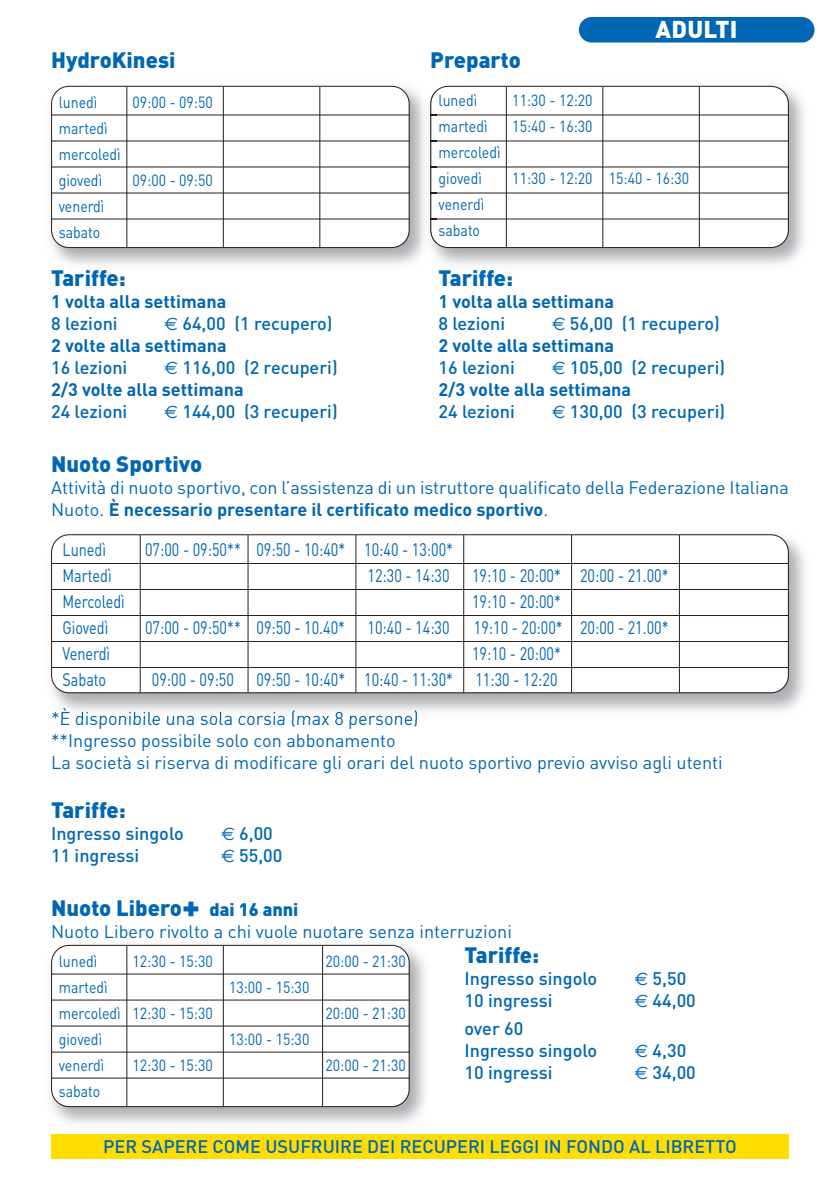
<style>
.page{position:relative;width:840px;height:1191px;background:#fff}
.page>*{position:absolute;margin:0;border:0;box-sizing:border-box;transform-origin:0 0}
.t1{font:900 24px "DINOT";letter-spacing:.01em;color:#fff}
.t2{font:900 22px "DINOT";color:#0166b3}
.t3{font:18px/22px "DINOT";color:#0166b3}
.t4{font:500 18px/22px "DINOT";color:#0166b3}
.t5{font:18px "DINOT";color:#0166b3;scale:.8 1}
.t6{font:700 18px/22px "DINOT";color:#0166b3}
.t7{font:16px/26px "DINOT";color:#0166b3;scale:.88 1}
.s1{font-family:"Euro Sans";font-weight:400}
.s2{font-weight:500}
.s3{font-weight:700}
.s4{font-size:32px}
.s5{font-size:18px}
</style>
<div class="page">
<img style="left:50px;top:85px;width:755px;height:180px">
<svg style="left:436px;top:87px;width:351px;height:160px"></svg>
<div style="left:430px;top:86px;width:358px;height:162px;border:2px solid #231f20;border-radius:18px"></div>
<hr style="left:430px;top:114px;width:358px;height:1px;background:#231f20">
<hr style="left:430px;top:140px;width:358px;height:1px;background:#231f20">
<hr style="left:430px;top:166px;width:358px;height:1px;background:#231f20">
<hr style="left:430px;top:192px;width:358px;height:1px;background:#231f20">
<hr style="left:430px;top:218px;width:358px;height:1px;background:#231f20">
<hr style="left:505px;top:87px;width:1px;height:160px;background:#231f20">
<hr style="left:602px;top:87px;width:1px;height:160px;background:#231f20">
<hr style="left:698px;top:87px;width:1px;height:160px;background:#231f20">
<img style="left:420px;top:85px;width:16px;height:180px">
<img style="left:430px;top:91px;width:6px;height:152px">
<svg style="left:52px;top:87px;width:356px;height:160px"></svg>
<div style="left:51px;top:86px;width:358px;height:162px;border:2px solid #231f20;border-radius:18px"></div>
<hr style="left:51px;top:114px;width:358px;height:1px;background:#231f20">
<hr style="left:51px;top:140px;width:358px;height:1px;background:#231f20">
<hr style="left:51px;top:166px;width:358px;height:1px;background:#231f20">
<hr style="left:51px;top:192px;width:358px;height:1px;background:#231f20">
<hr style="left:51px;top:218px;width:358px;height:1px;background:#231f20">
<hr style="left:126px;top:87px;width:1px;height:160px;background:#231f20">
<hr style="left:223px;top:87px;width:1px;height:160px;background:#231f20">
<hr style="left:319px;top:87px;width:1px;height:160px;background:#231f20">
<div style="left:51px;top:1134px;width:737px;height:24px;background:#ffdd01"></div>
<img style="left:50px;top:944px;width:376px;height:180px">
<svg style="left:52px;top:946px;width:356px;height:160px"></svg>
<div style="left:51px;top:945px;width:358px;height:162px;border:2px solid #231f20;border-radius:18px"></div>
<hr style="left:51px;top:973px;width:358px;height:1px;background:#231f20">
<hr style="left:51px;top:999px;width:358px;height:1px;background:#231f20">
<hr style="left:51px;top:1025px;width:358px;height:1px;background:#231f20">
<hr style="left:51px;top:1051px;width:358px;height:1px;background:#231f20">
<hr style="left:51px;top:1077px;width:358px;height:1px;background:#231f20">
<hr style="left:126px;top:946px;width:1px;height:160px;background:#231f20">
<hr style="left:223px;top:946px;width:1px;height:160px;background:#231f20">
<hr style="left:322px;top:946px;width:1px;height:160px;background:#231f20">
<img style="left:51px;top:534px;width:754px;height:185px">
<img style="left:52px;top:708px;width:142px;height:11px">
<svg style="left:52px;top:535px;width:735px;height:157px"></svg>
<div style="left:51px;top:534px;width:737px;height:159px;border:2px solid #231f20;border-radius:18px"></div>
<hr style="left:140px;top:535px;width:1px;height:158px;background:#231f20">
<hr style="left:247px;top:535px;width:1px;height:158px;background:#231f20">
<hr style="left:355px;top:535px;width:1px;height:158px;background:#231f20">
<hr style="left:463px;top:535px;width:1px;height:158px;background:#231f20">
<hr style="left:570px;top:535px;width:1px;height:158px;background:#231f20">
<hr style="left:678px;top:535px;width:1px;height:158px;background:#231f20">
<hr style="left:51px;top:563px;width:737px;height:1px;background:#231f20">
<hr style="left:51px;top:589px;width:737px;height:1px;background:#231f20">
<hr style="left:51px;top:615px;width:737px;height:1px;background:#231f20">
<hr style="left:51px;top:641px;width:737px;height:1px;background:#231f20">
<hr style="left:51px;top:667px;width:737px;height:1px;background:#231f20">
<div style="left:578px;top:17px;width:236px;height:26px;background:#0166b3;border-radius:13px"></div>
<p class="t2" style="left:51px;top:52px;width:126px">HydroKinesi</p>
<p class="t2" style="left:430px;top:52px;width:92px">Preparto</p>
<h1 class="t1" style="left:655px;top:21px;width:83px">ADULTI</h1>
<p class="t7" style="left:59px;top:91px;width:46px">lunedì</p>
<p class="t7" style="left:132px;top:91px;width:93px">09:00 - 09:50</p>
<p class="t7" style="left:59px;top:117px;width:72px">martedì mercoledì giovedì</p>
<p class="t7" style="left:132px;top:169px;width:93px">09:00 - 09:50</p>
<p class="t7" style="left:59px;top:195px;width:53px">venerdì sabato</p>
<p class="t2" style="left:51px;top:270px;width:76px">Tariffe:</p>
<p class="t6" style="left:51px;top:292px;width:177px">1 volta alla settimana</p>
<p class="t4" style="left:51px;top:314px;width:68px">8 lezioni</p>
<p class="t6" style="left:51px;top:314px;width:283px;text-indent:113px"><span class="s1">€</span> <span class="s2">64,00 (1 recupero)<br></span>2 volte alla settimana</p>
<p class="t4" style="left:51px;top:358px;width:78px">16 lezioni</p>
<p class="t6" style="left:51px;top:358px;width:288px;text-indent:113px"><span class="s1">€</span> <span class="s2">116,00 (2 recuperi)<br></span>2/3 volte alla settimana</p>
<p class="t4" style="left:51px;top:402px;width:78px">24 lezioni</p>
<p class="t4" style="left:164px;top:402px;width:174px"><span class="s1">€</span> 144,00 (3 recuperi)</p>
<p class="t7" style="left:438px;top:89px;width:46px">lunedì</p>
<p class="t7" style="left:512px;top:89px;width:93px">11:30 - 12:20</p>
<p class="t7" style="left:438px;top:115px;width:57px">martedì</p>
<p class="t7" style="left:512px;top:115px;width:93px">15:40 - 16:30</p>
<p class="t7" style="left:438px;top:141px;width:72px">mercoledì giovedì</p>
<p class="t7" style="left:512px;top:167px;width:202px">11:30 - 12:20 15:40 - 16:30</p>
<p class="t7" style="left:438px;top:193px;width:53px">venerdì sabato</p>
<p class="t2" style="left:438px;top:270px;width:76px">Tariffe:</p>
<p class="t6" style="left:438px;top:292px;width:177px">1 volta alla settimana</p>
<p class="t4" style="left:438px;top:314px;width:68px">8 lezioni</p>
<p class="t6" style="left:438px;top:314px;width:283px;text-indent:113px"><span class="s1">€</span> <span class="s2">56,00 (1 recupero)<br></span>2 volte alla settimana</p>
<p class="t4" style="left:438px;top:358px;width:78px">16 lezioni</p>
<p class="t6" style="left:438px;top:358px;width:288px;text-indent:113px"><span class="s1">€</span> <span class="s2">105,00 (2 recuperi)<br></span>2/3 volte alla settimana</p>
<p class="t4" style="left:438px;top:402px;width:78px">24 lezioni</p>
<p class="t4" style="left:551px;top:402px;width:174px"><span class="s1">€</span> 130,00 (3 recuperi)</p>
<p class="t2" style="left:51px;top:456px;width:152px">Nuoto Sportivo</p>
<p class="t3" style="left:51px;top:478px;width:739px">Attività di nuoto sportivo, con l’assistenza di un istruttore qualificato della Federazione Italiana<br>Nuoto. <span class="s3">È necessario presentare il certificato medico sportivo</span>.</p>
<p class="t5" style="left:62px;top:543px;width:56px">Lunedì</p>
<p class="t5" style="left:145px;top:543px;width:386px">07:00 - 09:50** 09:50 - 10:40* 10:40 - 13:00*</p>
<p class="t5" style="left:62px;top:569px;width:63px">Martedì</p>
<p class="t5" style="left:367px;top:569px;width:377px">12:30 - 14:30 19:10 - 20:00* 20:00 - 21.00*</p>
<p class="t5" style="left:62px;top:595px;width:80px">Mercoledì</p>
<p class="t5" style="left:471px;top:595px;width:113px">19:10 - 20:00*</p>
<p class="t5" style="left:62px;top:621px;width:59px">Giovedì</p>
<p class="t5" style="left:145px;top:621px;width:251px">07:00 - 09:50** 09:50 - 10.40*</p>
<p class="t5" style="left:367px;top:621px;width:104px">10:40 - 14:30</p>
<p class="t5" style="left:473px;top:621px;width:245px">19:10 - 20:00* 20:00 - 21.00*</p>
<p class="t5" style="left:62px;top:647px;width:61px">Venerdì</p>
<p class="t5" style="left:471px;top:647px;width:113px">19:10 - 20:00*</p>
<p class="t5" style="left:62px;top:673px;width:56px">Sabato</p>
<p class="t5" style="left:152px;top:673px;width:508px">09:00 - 09:50 09:50 - 10:40* 10:40 - 11:30* 11:30 - 12:20</p>
<p class="t3" style="left:51px;top:709px;width:672px">*È disponibile una sola corsia (max 8 persone)<br>**Ingresso possibile solo con abbonamento<br>La società si riserva di modificare gli orari del nuoto sportivo previo avviso agli utenti</p>
<p class="t2" style="left:51px;top:803px;width:76px">Tariffe:</p>
<p class="t4" style="left:51px;top:825px;width:134px">Ingresso singolo</p>
<p class="t4" style="left:221px;top:825px;width:53px"><span class="s1">€</span> 6,00</p>
<p class="t4" style="left:51px;top:847px;width:90px">11 ingressi</p>
<p class="t4" style="left:221px;top:847px;width:63px"><span class="s1">€</span> 55,00</p>
<p class="t2" style="left:51px;top:900px;width:249px">Nuoto Libero<span class="s4">+</span> <span class="s5">dai 16 anni</span></p>
<p class="t3" style="left:51px;top:923px;width:462px">Nuoto Libero rivolto a chi vuole nuotare senza interruzioni</p>
<p class="t7" style="left:59px;top:950px;width:46px">lunedì</p>
<p class="t7" style="left:132px;top:950px;width:93px">12:30 - 15:30</p>
<p class="t7" style="left:325px;top:950px;width:93px">20:00 - 21:30</p>
<p class="t7" style="left:59px;top:976px;width:57px">martedì</p>
<p class="t7" style="left:229px;top:976px;width:93px">13:00 - 15:30</p>
<p class="t7" style="left:59px;top:1002px;width:176px">mercoledì 12:30 - 15:30</p>
<p class="t7" style="left:325px;top:1002px;width:93px">20:00 - 21:30</p>
<p class="t7" style="left:59px;top:1028px;width:51px">giovedì</p>
<p class="t7" style="left:229px;top:1028px;width:93px">13:00 - 15:30</p>
<p class="t7" style="left:59px;top:1054px;width:53px">venerdì</p>
<p class="t7" style="left:132px;top:1054px;width:93px">12:30 - 15:30</p>
<p class="t7" style="left:325px;top:1054px;width:93px">20:00 - 21:30</p>
<p class="t7" style="left:59px;top:1080px;width:49px">sabato</p>
<p class="t2" style="left:464px;top:947px;width:76px">Tariffe:</p>
<p class="t4" style="left:464px;top:969px;width:134px">Ingresso singolo</p>
<p class="t4" style="left:634px;top:969px;width:53px"><span class="s1">€</span> 5,50</p>
<p class="t4" style="left:464px;top:991px;width:90px">10 ingressi</p>
<p class="t4" style="left:634px;top:991px;width:63px"><span class="s1">€</span> 44,00</p>
<p class="t4" style="left:464px;top:1019px;width:134px">over 60<br>Ingresso singolo</p>
<p class="t4" style="left:634px;top:1041px;width:53px"><span class="s1">€</span> 4,30</p>
<p class="t4" style="left:464px;top:1063px;width:90px">10 ingressi</p>
<p class="t4" style="left:634px;top:1063px;width:63px"><span class="s1">€</span> 34,00</p>
<p class="t4" style="left:103px;top:1137px;width:634px">PER SAPERE COME USUFRUIRE DEI RECUPERI LEGGI IN FONDO AL LIBRETTO</p>
</div>
